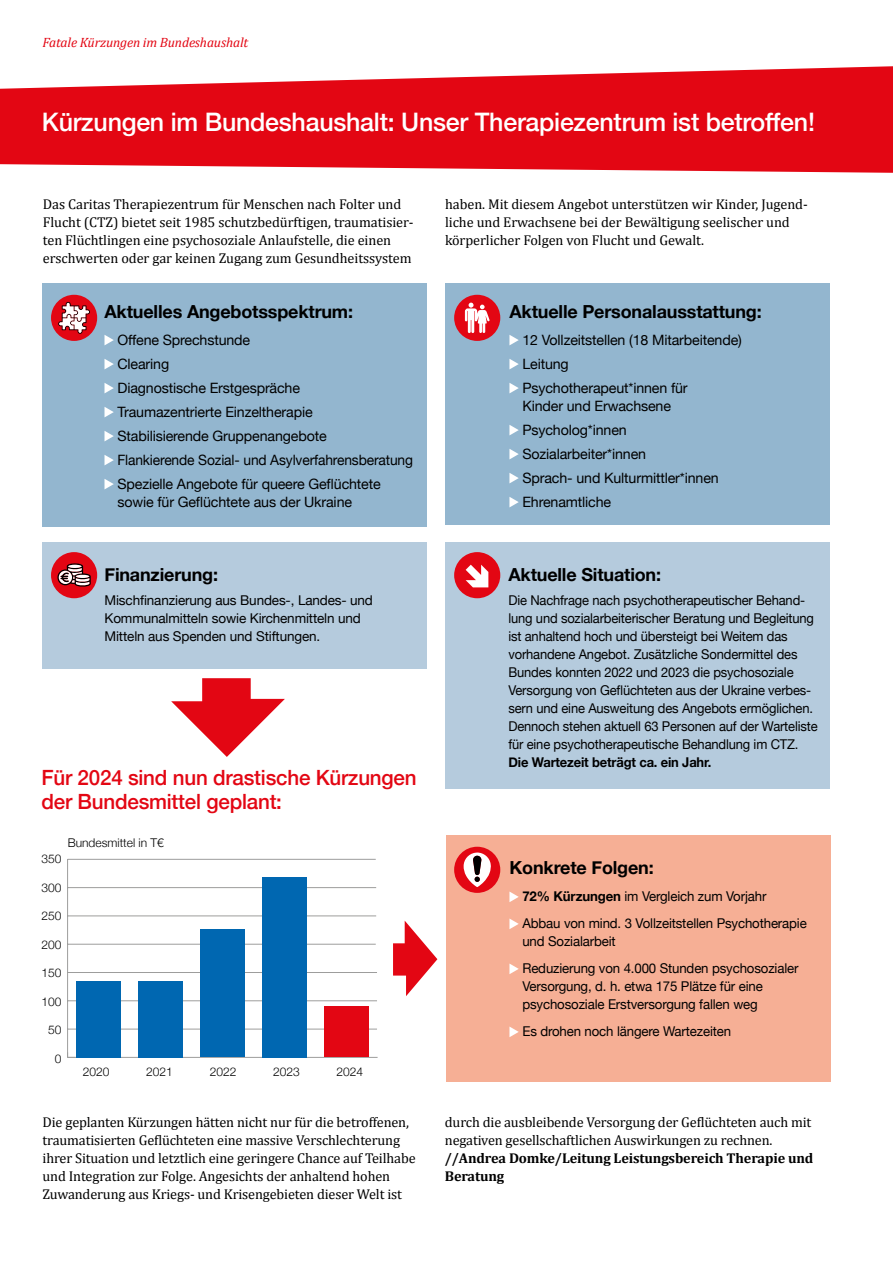
<style>
.page{position:relative;width:893px;height:1263px;background:#fff}
.page>*{position:absolute;margin:0;border:0;box-sizing:border-box;transform-origin:0 0}
.t1{font:500 25.5px "Helvetica Neue";letter-spacing:-.01em;color:#fff}
.t2{font:500 21px/24px "Helvetica Neue";letter-spacing:-.01em;color:#e30613}
.t3{font:700 18px "Helvetica Neue";letter-spacing:-.01em;color:#000}
.t4{font:14.25px/18px "Cambria";letter-spacing:-.01em;color:#000}
.t5{font:14.25px/24px "Helvetica Neue";letter-spacing:-.01em;color:#000}
.t6{font:700 14.25px/18px "Cambria";letter-spacing:-.01em;color:#000}
.t7{font:13.5px/18px "Helvetica Neue";letter-spacing:-.01em;color:#000;scale:.96 1}
.t8{font:13.5px/18px "Helvetica Neue";letter-spacing:-.01em;color:#000}
.t9{font:italic 13.5px "Cambria";letter-spacing:-.01em;color:#e30613}
.t10{font:700 13.5px "Helvetica Neue";letter-spacing:-.01em;color:#000;scale:.96 1}
.t11{font:300 12px "Helvetica Neue";color:#000}
.s1{font-weight:700}
</style>
<div class="page">
<div style="left:445px;top:542px;width:384px;height:247px;background:#b5cbdd"></div>
<div style="left:43px;top:542px;width:384px;height:127px;background:#b5cbdd"></div>
<svg style="left:0;top:66px;width:893px;height:107px;background:#e72b36"></svg>
<div style="left:43px;top:283px;width:384px;height:244px;background:#93b6cf"></div>
<div style="left:445px;top:283px;width:384px;height:242px;background:#93b6cf"></div>
<div style="left:51px;top:552px;width:46px;height:46px;background:#e30613;border-radius:50%"></div>
<svg style="left:57px;top:563px;width:34px;height:24px"></svg>
<div style="left:454px;top:552px;width:46px;height:46px;background:#e30613;border-radius:50%"></div>
<svg style="left:466px;top:565px;width:22px;height:22px"></svg>
<div style="left:51px;top:295px;width:46px;height:46px;background:#e30613;border-radius:50%"></div>
<svg style="left:58px;top:302px;width:32px;height:32px"></svg>
<svg style="left:104px;top:335px;width:10px;height:10px"></svg>
<svg style="left:104px;top:359px;width:10px;height:10px"></svg>
<svg style="left:104px;top:383px;width:10px;height:10px"></svg>
<svg style="left:104px;top:407px;width:10px;height:10px"></svg>
<svg style="left:104px;top:431px;width:10px;height:10px"></svg>
<svg style="left:104px;top:455px;width:10px;height:10px"></svg>
<svg style="left:104px;top:479px;width:10px;height:10px"></svg>
<svg style="left:509px;top:335px;width:10px;height:10px"></svg>
<svg style="left:509px;top:359px;width:10px;height:10px"></svg>
<svg style="left:509px;top:383px;width:10px;height:10px"></svg>
<svg style="left:509px;top:425px;width:10px;height:10px"></svg>
<svg style="left:509px;top:449px;width:10px;height:10px"></svg>
<svg style="left:509px;top:473px;width:10px;height:10px"></svg>
<svg style="left:509px;top:497px;width:10px;height:10px"></svg>
<div style="left:454px;top:295px;width:46px;height:46px;background:#e30613;border-radius:50%"></div>
<svg style="left:465px;top:303px;width:25px;height:30px"></svg>
<svg style="left:171px;top:678px;width:114px;height:79px"></svg>
<div style="left:446px;top:835px;width:385px;height:247px;background:#f6af95"></div>
<svg style="left:509px;top:891px;width:10px;height:11px"></svg>
<svg style="left:509px;top:918px;width:10px;height:11px"></svg>
<svg style="left:509px;top:963px;width:10px;height:11px"></svg>
<svg style="left:509px;top:1026px;width:10px;height:11px"></svg>
<div style="left:454px;top:847px;width:46px;height:46px;background:#e30613;border-radius:50%"></div>
<svg style="left:464px;top:852px;width:27px;height:35px"></svg>
<hr style="left:68px;top:1057px;width:310px;height:1px;background:#9d9d9c">
<hr style="left:67px;top:859px;width:1px;height:198px;background:#9d9d9c">
<svg style="left:67px;top:1052px;width:8px;height:6px"></svg>
<hr style="left:68px;top:1029px;width:309px;height:1px;background:#9d9d9c">
<hr style="left:68px;top:1000px;width:309px;height:1px;background:#9d9d9c">
<hr style="left:68px;top:972px;width:309px;height:1px;background:#9d9d9c">
<hr style="left:68px;top:944px;width:308px;height:1px;background:#9d9d9c">
<hr style="left:68px;top:915px;width:308px;height:1px;background:#9d9d9c">
<hr style="left:68px;top:887px;width:308px;height:1px;background:#9d9d9c">
<hr style="left:68px;top:859px;width:308px;height:1px;background:#9d9d9c">
<div style="left:76px;top:981px;width:45px;height:76px;background:#0067b1"></div>
<div style="left:138px;top:981px;width:45px;height:76px;background:#0067b1"></div>
<div style="left:200px;top:929px;width:45px;height:128px;background:#0067b1"></div>
<div style="left:262px;top:877px;width:45px;height:180px;background:#0067b1"></div>
<div style="left:324px;top:1006px;width:45px;height:51px;background:#e30613"></div>
<svg style="left:393px;top:920px;width:44px;height:76px"></svg>
<p class="t9" style="left:43px;top:33px;width:207px">Fatale Kürzungen im Bundeshaushalt</p>
<h1 class="t1" style="left:42px;top:102px;width:775px">Kürzungen im Bundeshaushalt: Unser Therapiezentrum ist betroffen!</h1>
<p class="t4" style="left:43px;top:195px;width:372px">Das Caritas Therapiezentrum für Menschen nach Folter und Flucht (CTZ) bietet seit 1985 schutzbedürftigen, traumatisier&shy;ten Flüchtlingen eine psychosoziale Anlaufstelle, die einen erschwerten oder gar keinen Zugang zum Gesundheitssystem</p>
<p class="t4" style="left:445px;top:195px;width:364px">haben. Mit diesem Angebot unterstützen wir Kinder, Jugend&shy;liche und Erwachsene bei der Bewältigung seelischer und körperlicher Folgen von Flucht und Gewalt.</p>
<p class="t3" style="left:104px;top:297px;width:250px">Aktuelles Angebotsspektrum:</p>
<p class="t5" style="left:117px;top:328px;width:297px">Offene Sprechstunde<br>Clearing<br>Diagnostische Erstgespräche<br>Traumazentrierte Einzeltherapie<br>Stabilisierende Gruppenangebote<br>Flankierende Sozial- und Asylverfahrensberatung<br>Spezielle Angebote für queere Geflüchtete</p>
<p class="t5" style="left:117px;top:490px;width:236px">sowie für Geflüchtete aus der Ukraine</p>
<p class="t3" style="left:104px;top:560px;width:115px">Finanzierung:</p>
<p class="t8" style="left:104px;top:592px;width:270px">Mischfinanzierung aus Bundes-, Landes- und<br>Kommunalmitteln sowie Kirchenmitteln und<br>Mitteln aus Spenden und Stiftungen.</p>
<h2 class="t2" style="left:41px;top:764px;width:377px">Für 2024 sind nun drastische Kürzungen der Bundesmittel geplant:</h2>
<p class="t11" style="left:68px;top:833px;width:98px">Bundesmittel in T€</p>
<p class="t11" style="left:42px;top:849px;width:22px">350</p>
<p class="t11" style="left:42px;top:878px;width:22px">300</p>
<p class="t11" style="left:42px;top:906px;width:22px">250</p>
<p class="t11" style="left:42px;top:935px;width:22px">200</p>
<p class="t11" style="left:42px;top:963px;width:22px">150</p>
<p class="t11" style="left:42px;top:992px;width:22px">100</p>
<p class="t11" style="left:48px;top:1020px;width:15px">50</p>
<p class="t11" style="left:55px;top:1049px;width:8px">0</p>
<p class="t11" style="left:83px;top:1062px;width:28px">2020</p>
<p class="t11" style="left:146px;top:1062px;width:28px">2021</p>
<p class="t11" style="left:210px;top:1062px;width:28px">2022</p>
<p class="t11" style="left:273px;top:1062px;width:28px">2023</p>
<p class="t11" style="left:336px;top:1062px;width:28px">2024</p>
<p class="t3" style="left:509px;top:297px;width:254px">Aktuelle Personalausstattung:</p>
<p class="t5" style="left:522px;top:328px;width:221px">12 Vollzeitstellen (18 Mitarbeitende)<br>Leitung<br>Psychotherapeut*innen für</p>
<p class="t5" style="left:522px;top:394px;width:198px">Kinder und Erwachsene<br>Psycholog*innen<br>Sozialarbeiter*innen<br>Sprach- und Kulturmittler*innen<br>Ehrenamtliche</p>
<p class="t3" style="left:508px;top:560px;width:154px">Aktuelle Situation:</p>
<p class="t7" style="left:508px;top:592px;width:324px">Die Nachfrage nach psychotherapeutischer Behand&shy;lung und sozialarbeiterischer Beratung und Begleitung ist anhaltend hoch und übersteigt bei Weitem das vorhandene Angebot. Zusätzliche Sondermittel des Bundes konnten 2022 und 2023 die psychosoziale Versorgung von Geflüchteten aus der Ukraine verbes&shy;sern und eine Ausweitung des Angebots ermöglichen.<br>Dennoch stehen aktuell 63 Personen auf der Warteliste für eine psychotherapeutische Behandlung im CTZ.</p>
<p class="t10" style="left:508px;top:751px;width:213px">Die Wartezeit beträgt ca. ein Jahr.</p>
<p class="t3" style="left:509px;top:854px;width:146px">Konkrete Folgen:</p>
<p class="t8" style="left:522px;top:884px;width:286px;line-height:27px"><span class="s1">72% Kürzungen</span> im Vergleich zum Vorjahr<br>Abbau von mind. 3 Vollzeitstellen Psychotherapie</p>
<p class="t8" style="left:522px;top:929px;width:278px;line-height:27px">und Sozialarbeit<br>Reduzierung von 4.000 Stunden psychosozialer</p>
<p class="t8" style="left:522px;top:978px;width:242px">Versorgung, d. h. etwa 175 Plätze für eine psychosoziale Erstversorgung fallen weg</p>
<p class="t8" style="left:522px;top:1023px;width:210px">Es drohen noch längere Wartezeiten</p>
<p class="t4" style="left:43px;top:1113px;width:375px">Die geplanten Kürzungen hätten nicht nur für die betroffenen, traumatisierten Geflüchteten eine massive Verschlechterung ihrer Situation und letztlich eine geringere Chance auf Teilhabe und Integration zur Folge. Angesichts der anhaltend hohen Zuwanderung aus Kriegs- und Krisengebieten dieser Welt ist</p>
<p class="t4" style="left:445px;top:1113px;width:368px">durch die ausbleibende Versorgung der Geflüchteten auch mit negativen gesellschaftlichen Auswirkungen zu rechnen.</p>
<p class="t6" style="left:445px;top:1148px;width:370px">//Andrea Domke/Leitung Leistungsbereich Therapie und<br>Beratung</p>
</div>
